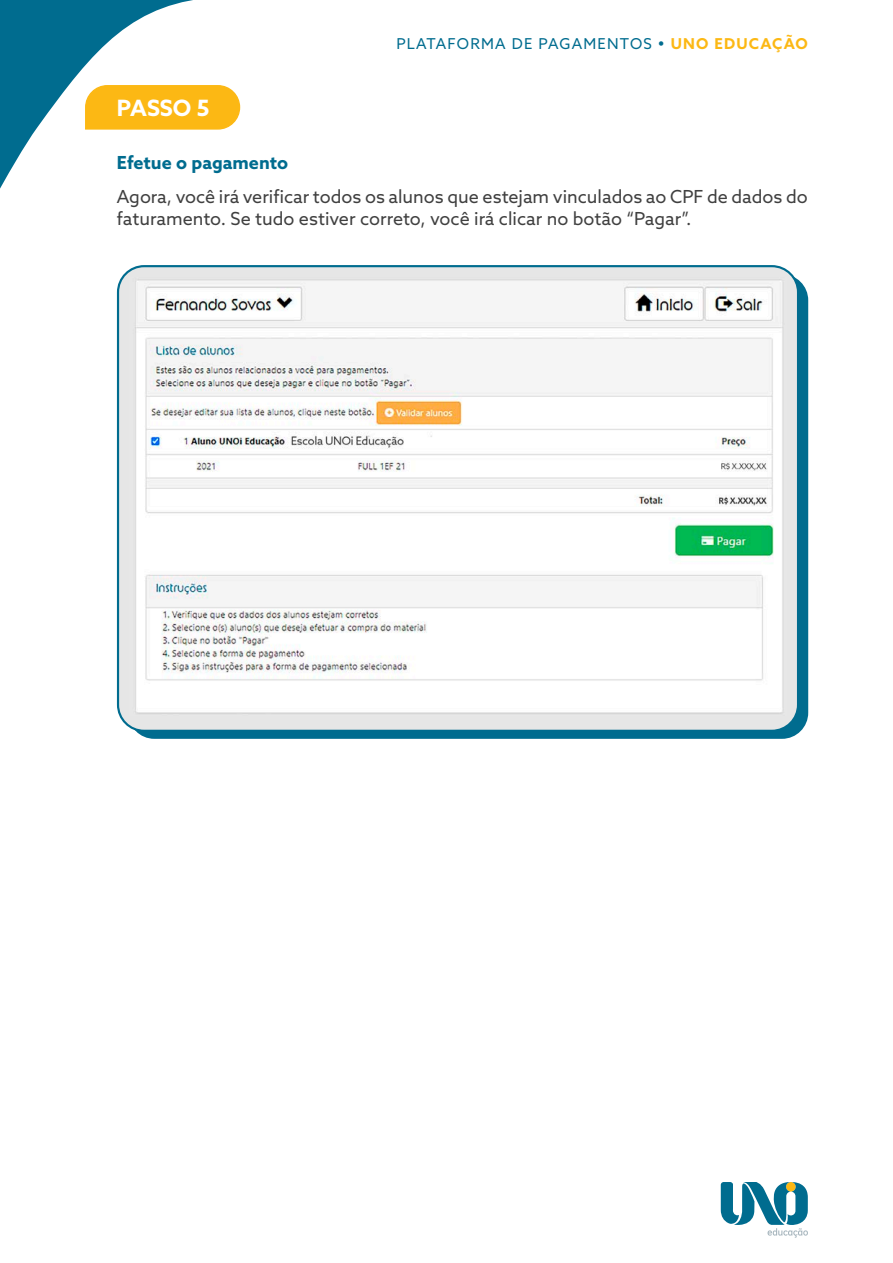
<style>
.page{position:relative;width:893px;height:1263px;background:#fff}
.page>*{position:absolute;margin:0;border:0;box-sizing:border-box;transform-origin:0 0}
.t1{font:700 22.5px "Azo Sans";color:#fff}
.Corpo_-_Azo_Sans_12p{font:18px/21.6px "Azo Sans";color:#404040}
.Title_2_-_Azo_Black{font:700 18px "Azo Sans";color:#006c8f}
.t2{font:15px "Azo Sans";letter-spacing:.08em;color:#006c8f}
.s1{font-weight:700;color:#fcb814}
</style>
<div class="page">
<svg style="left:721px;top:1182px;width:87px;height:56px"></svg>
<svg style="left:0;top:0;width:193px;height:189px"></svg>
<svg style="left:84px;top:84px;width:157px;height:46px;background:#fcbe28"></svg>
<div style="left:128px;top:274px;width:680px;height:465px;background:#006c8f;border-radius:26px"></div>
<div style="left:118px;top:266px;width:680px;height:465px;background:#e6e6e6;border-radius:26px"></div>
<div style="left:117px;top:265px;width:682px;height:467px;border:2px solid #006c8f;border-radius:26px"></div>
<img style="left:135px;top:279px;width:648px;height:435px">
<p class="t2" style="left:396px;top:33px;width:413px">PLATAFORMA DE PAGAMENTOS • <span class="s1">UNO EDUCAÇÃO</span></p>
<p class="t1" style="left:117px;top:93px;width:94px">PASSO 5</p>
<p class="Title_2_-_Azo_Black" style="left:117px;top:151px;width:173px">Efetue o pagamento</p>
<p class="Corpo_-_Azo_Sans_12p" style="left:117px;top:186px;width:692px">Agora, você irá verificar todos os alunos que estejam vinculados ao CPF de dados do faturamento. Se tudo estiver correto, você irá clicar no botão “Pagar”.</p>
</div>
